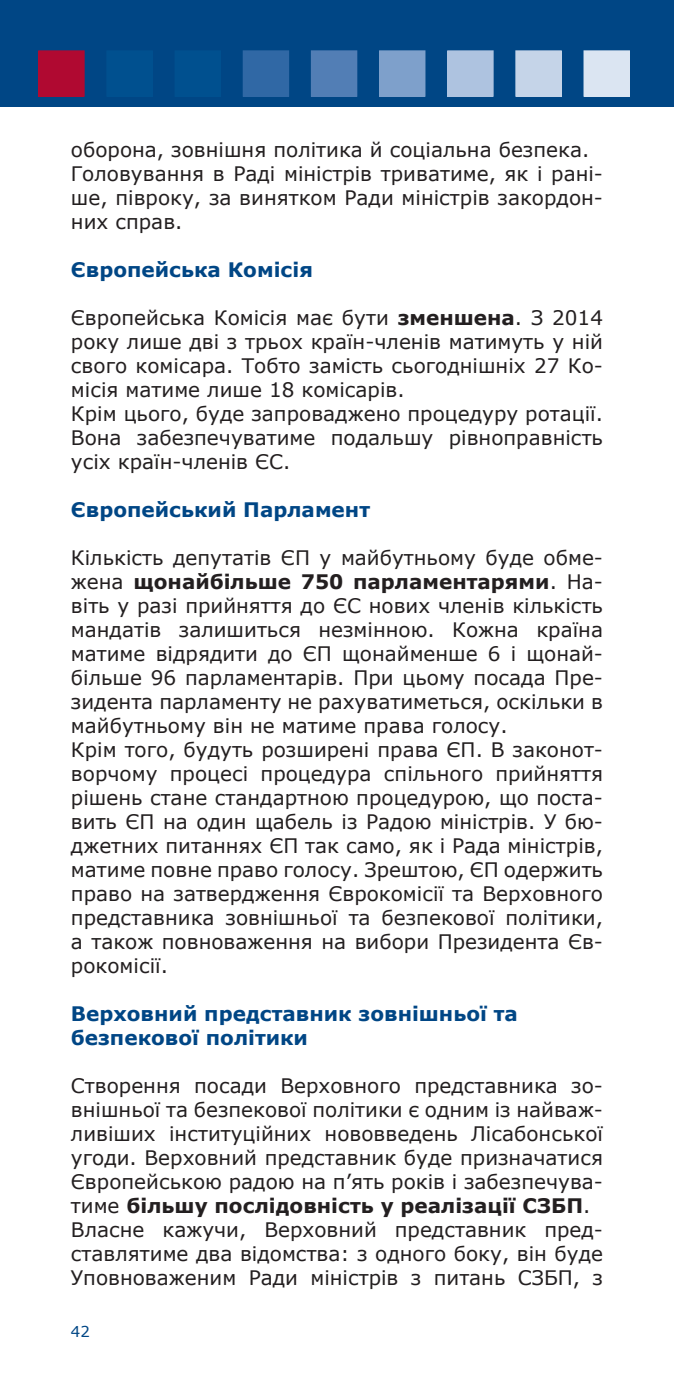
<style>
.page{position:relative;width:674px;height:1382px;background:#fff}
.page>*{position:absolute;margin:0;border:0;box-sizing:border-box;transform-origin:0 0}
.t1{font:20px/24px "Verdana";color:#231f20}
.t2{font:700 20px/24px "Verdana";color:#004685}
.t3{font:15px "Verdana";color:#004685}
.s1{font-weight:700}
</style>
<div class="page">
<div style="left:0;top:0;width:673px;height:106px;background:#004685"></div>
<div style="left:39px;top:51px;width:45px;height:45px;background:#b00931"></div>
<div style="left:38px;top:51px;width:46px;height:46px;border:1px solid #b00932"></div>
<div style="left:107px;top:51px;width:45px;height:45px;background:#00508f"></div>
<div style="left:175px;top:51px;width:45px;height:45px;background:#00508f"></div>
<div style="left:243px;top:51px;width:45px;height:45px;background:#3068a5"></div>
<div style="left:243px;top:51px;width:46px;height:46px;border:1px solid #3068a5"></div>
<div style="left:311px;top:51px;width:45px;height:45px;background:#527eb5"></div>
<div style="left:311px;top:51px;width:46px;height:46px;border:1px solid #527eb5"></div>
<div style="left:379px;top:51px;width:45px;height:45px;background:#7ea0cb"></div>
<div style="left:379px;top:51px;width:46px;height:46px;border:1px solid #7ea0cb"></div>
<div style="left:447px;top:51px;width:46px;height:45px;background:#aec3e0"></div>
<div style="left:447px;top:51px;width:46px;height:46px;border:1px solid #aec3e0"></div>
<div style="left:515px;top:51px;width:46px;height:45px;background:#c5d4e8"></div>
<div style="left:515px;top:51px;width:46px;height:46px;border:1px solid #c5d4e8"></div>
<div style="left:583px;top:51px;width:46px;height:45px;background:#dbe5f2"></div>
<div style="left:583px;top:51px;width:46px;height:46px;border:1px solid #dbe5f2"></div>
<p class="t1" style="left:71px;top:137px;width:533px">оборона, зовнішня політика й соціальна безпека.<br>Головування в Раді міністрів триватиме, як і рані&shy;ше, півроку, за винятком Ради міністрів закордон&shy;них справ.</p>
<p class="t2" style="left:71px;top:257px;width:243px">Європейська Комісія</p>
<p class="t1" style="left:71px;top:305px;width:533px">Європейська Комісія має бути <span class="s1">зменшена</span>. З 2014 року лише дві з трьох країн-членів матимуть у ній свого комісара. Тобто замість сьогоднішніх 27 Ко&shy;місія матиме лише 18 комісарів.<br>Крім цього, буде запроваджено процедуру ротації.<br>Вона забезпечуватиме подальшу рівноправність усіх країн-членів ЄС.</p>
<p class="t2" style="left:71px;top:497px;width:300px">Європейський Парламент</p>
<p class="t1" style="left:71px;top:545px;width:533px">Кількість депутатів ЄП у майбутньому буде обме&shy;жена <span class="s1">щонайбільше 750 парламентарями</span>. На&shy;віть у разі прийняття до ЄС нових членів кількість мандатів залишиться незмінною. Кожна країна матиме відрядити до ЄП щонайменше 6 і щонай&shy;більше 96 парламентарів. При цьому посада Пре&shy;зидента парламенту не рахуватиметься, оскільки в майбутньому він не матиме права голосу.<br>Крім того, будуть розширені права ЄП. В законот&shy;ворчому процесі процедура спільного прийняття рішень стане стандартною процедурою, що поста&shy;вить ЄП на один щабель із Радою міністрів. У бю&shy;джетних питаннях ЄП так само, як і Рада міністрів, матиме повне право голосу. Зрештою, ЄП одержить право на затвердження Єврокомісії та Верховного представника зовнішньої та безпекової політики, а також повноваження на вибори Президента Єв&shy;рокомісії.</p>
<p class="t2" style="left:71px;top:1001px;width:448px">Верховний представник зовнішньої та безпекової політики</p>
<p class="t1" style="left:71px;top:1073px;width:533px">Створення посади Верховного представника зо&shy;внішньої та безпекової політики є одним із найваж&shy;ливіших інституційних нововведень Лісабонської угоди. Верховний представник буде призначатися Європейською радою на п’ять років і забезпечува&shy;тиме <span class="s1">більшу послідовність у реалізації СЗБП</span>.<br>Власне кажучи, Верховний представник пред&shy;ставлятиме два відомства: з одного боку, він буде Уповноваженим Ради міністрів з питань СЗБП, з</p>
<p class="t3" style="left:71px;top:1322px;width:21px">42</p>
</div>
